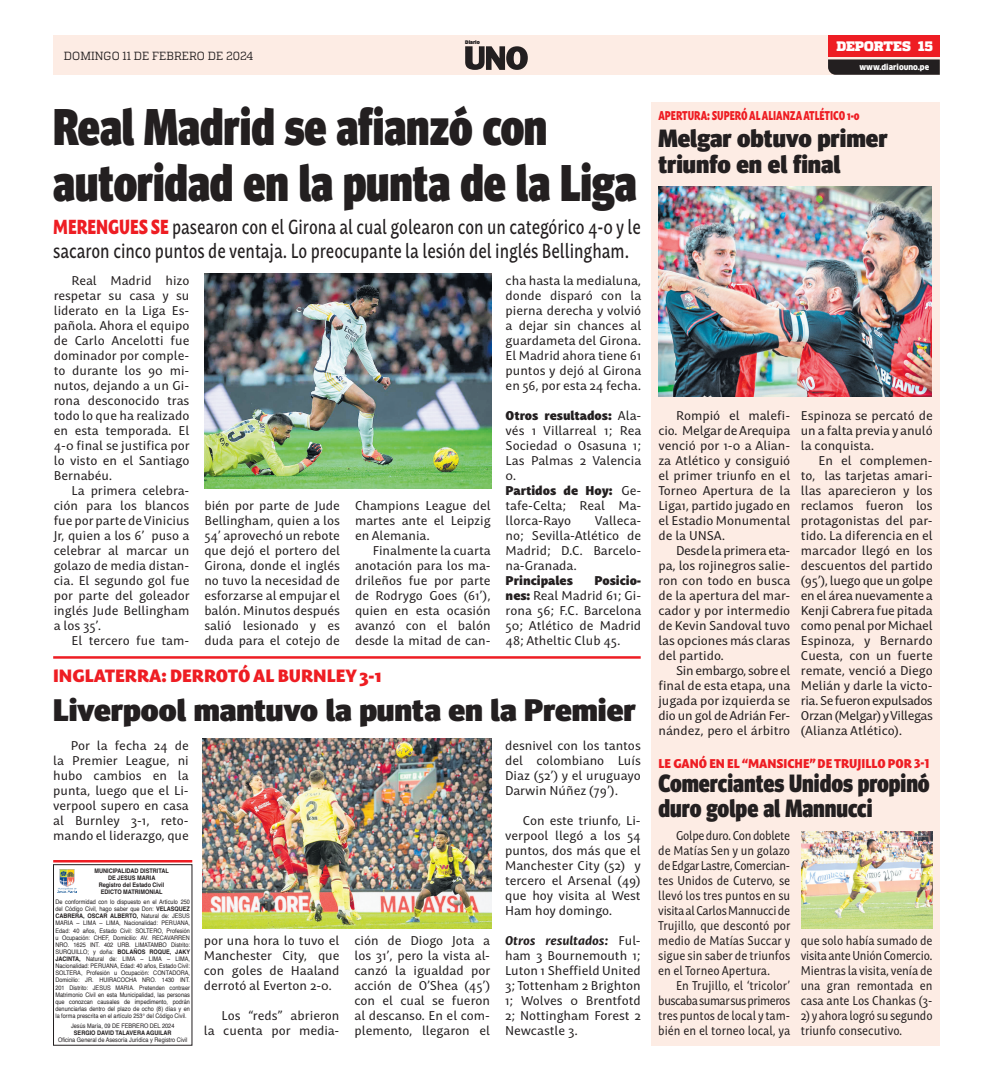
<style>
.page{position:relative;width:993px;height:1081px;background:#fff}
.page>*{position:absolute;margin:0;border:0;box-sizing:border-box;transform-origin:0 0}
.TITULAR{font:900 51.62px/56.2px "Meta Head OT";color:#231f20;scale:.85 1}
.TITULAR-2{font:900 31.25px "Meta Head OT";color:#231f20;scale:1.07 1}
.TITULAR_SECUNDARIO_GRID{font:900 25px "Meta Head OT";color:#231f20;scale:.88 1}
.TITULAR_SECUNDARIO_GRID-2{font:900 25px "Meta Head OT";color:#231f20}
.t1{font:500 20px/24px "Mastro Sans";color:#231f20;scale:.78 1}
.t2{font:900 17.5px "Mastro Sans";color:#ee1d23}
.t3{font:900 13.75px "Quadon";color:#fff}
.TEXTO_NOTA{font:12.5px/15px "Mastro Sans";color:#231f20;text-align:justify}
.No_Spacing{font:12.5px/15px "Mastro Sans";color:#231f20;text-align:justify}
.TEXTO_NOTA-2{font:12.5px/15px "Mastro Sans";color:#231f20;text-align:justify;scale:.89 1}
.VOLADA_SECUNDARIA{font:900 12.5px "Mastro Sans";color:#ee1d23;scale:.94 1}
.VOLADA_SECUNDARIA-2{font:900 12.5px "Mastro Sans";color:#ee1d23;scale:.74 1}
.No_Spacing-2{font:900 12.5px "Mastro Sans";color:#231f20}
.t4{font:11.75px "Quadon";color:#231f20;scale:.95 1}
.t5{font:900 7.88px "Clan Pro";color:#fff;scale:.95 1}
.t6{font:6.25px/7.1px "Helvetica";color:#231f20;text-align:justify;scale:.89 1}
.t7{font:700 6.25px "Helvetica";color:#231f20;scale:.89 1}
.t8{font:900 4.88px "Clan Pro";letter-spacing:-.01em;color:#231f20}
.s1{font-weight:900;color:#ee1d23}
.s2{font-weight:900}
.s3{font-weight:700}
.s4{font-weight:700;font-style:italic}
</style>
<div class="page">
<div style="left:53px;top:35px;width:886px;height:40px;background:#fdece4"></div>
<div style="left:827px;top:35px;width:112px;height:22px;background:#ee1d23"></div>
<svg style="left:828px;top:59px;width:111px;height:16px;background:#2e2929"></svg>
<svg style="left:465px;top:46px;width:62px;height:24px"></svg>
<div style="left:53px;top:864px;width:139px;height:181px;border:1px solid #231f20"></div>
<img style="left:57px;top:870px;width:19px;height:22px">
<hr style="left:53px;top:860px;width:139px;height:2px;background:#ee1d23">
<div style="left:651px;top:103px;width:288px;height:942px;background:#fdece4"></div>
<hr style="left:53px;top:656px;width:587px;height:3px;background:#ee1d23">
<img style="left:658px;top:186px;width:273px;height:211px">
<img style="left:204px;top:273px;width:287px;height:216px">
<img style="left:203px;top:739px;width:288px;height:189px">
<img style="left:801px;top:831px;width:131px;height:97px">
<p class="t4" style="left:64px;top:49px;width:201px">DOMINGO 11 DE FEBRERO DE 2024</p>
<p class="t8" style="left:465px;top:40px;width:16px">Diario</p>
<p class="TITULAR" style="left:53px;top:98px;width:687px">Real Madrid se afianzó con autoridad en la punta de la Liga</p>
<p class="t1" style="left:53px;top:213px;width:754px"><span class="s1">MERENGUES SE</span> pasearon con el Girona al cual golearon con un categórico 4-0 y le sacaron cinco puntos de ventaja. Lo preocupante la lesión del inglés Bellingham.</p>
<p class="No_Spacing" style="left:54px;top:272px;width:137px;text-indent:18px">Real Madrid hizo respetar su casa y su liderato en la Liga Es&shy;pañola. Ahora el equipo de Carlo Ancelotti fue dominador por comple&shy;to durante los 90 mi&shy;nutos, dejando a un Gi&shy;rona desconocido tras todo lo que ha realizado en esta temporada. El 4-0 final se justifica por lo visto en el Santiago Bernabéu.</p>
<p class="No_Spacing" style="left:54px;top:482px;width:137px;text-indent:18px">La primera celebra&shy;ción para los blancos fue por parte de Vinicius Jr, quien a los 6’ puso a celebrar al marcar un golazo de media distan&shy;cia. El segundo gol fue por parte del goleador inglés Jude Bellingham a los 35’.</p>
<p class="No_Spacing" style="left:71px;top:632px;width:119px">El tercero fue tam-</p>
<p class="No_Spacing" style="left:204px;top:497px;width:137px">bién por parte de Jude Bellingham, quien a los 54’ aprovechó un rebote que dejó el portero del Girona, donde el inglés no tuvo la necesidad de esforzarse al empujar el balón. Minutos después salió lesionado y es duda para el cotejo de</p>
<p class="No_Spacing" style="left:355px;top:497px;width:137px">Champions League del martes ante el Leipzig en Alemania.</p>
<p class="No_Spacing" style="left:355px;top:542px;width:137px;text-indent:18px">Finalmente la cuarta anotación para los ma&shy;drileños fue por parte de Rodrygo Goes (61’), quien en esta ocasión avanzó con el balón desde la mitad de can-</p>
<p class="No_Spacing" style="left:505px;top:272px;width:137px">cha hasta la medialuna, donde disparó con la pierna derecha y volvió a dejar sin chances al guardameta del Girona.<br>El Madrid ahora tiene 61 puntos y dejó al Girona en 56, por esta 24 fecha.</p>
<p class="No_Spacing" style="left:505px;top:407px;width:137px"><span class="s2">Otros resultados:</span> Ala&shy;vés 1 Villarreal 1; Rea Sociedad 0 Osasuna 1; Las Palmas 2 Valencia 0.</p>
<p class="No_Spacing" style="left:505px;top:482px;width:137px"><span class="s2">Partidos de Hoy:</span> Ge&shy;tafe-Celta; Real Ma&shy;llorca-Rayo</p>
<p class="No_Spacing" style="left:505px;top:512px;width:137px;text-indent:89px">Valleca&shy;no; Sevilla-Atlético de Madrid; D.C. Barcelo&shy;na-Granada.</p>
<p class="No_Spacing-2" style="left:505px;top:570px;width:69px">Principales</p>
<p class="No_Spacing" style="left:505px;top:572px;width:137px;text-indent:89px"><span class="s2">Posicio&shy;nes:</span> Real Madrid 61; Gi&shy;rona 56; F.C. Barcelona 50; Atlético de Madrid 48; Atheltic Club 45.</p>
<p class="t2" style="left:53px;top:661px;width:330px">INGLATERRA: DERROTÓ AL BURNLEY 3-1</p>
<p class="TITULAR-2" style="left:53px;top:691px;width:545px">Liverpool mantuvo la punta en la Premier</p>
<p class="TEXTO_NOTA" style="left:53px;top:737px;width:137px;text-indent:18px">Por la fecha 24 de la Premier League, ni hubo cambios en la punta, luego que el Li&shy;verpool supero en casa al Burnley 3-1, reto&shy;mando el liderazgo, que</p>
<p class="t7" style="left:94px;top:866px;width:85px">MUNICIPALIDAD DISTRITAL</p>
<p class="t7" style="left:108px;top:873px;width:55px">DE JESUS MARIA</p>
<p class="t7" style="left:99px;top:880px;width:75px">Registro del Estado Civil</p>
<p class="t7" style="left:101px;top:887px;width:71px">EDICTO MATRIMONIAL</p>
<p class="t6" style="left:55px;top:898px;width:153px">De conformidad con lo dispuesto en el Artículo 250 del Código Civil, hago saber que Don: <span class="s3">VELASQUEZ CABRERA, OSCAR ALBERTO,</span> Natural de: JESUS MARIA – LIMA – LIMA, Nacionalidad: PERUANA, Edad: 40 años, Estado Civil: SOLTERO, Profesión u Ocupación: CHEF, Domicilio: AV. RECAVARREN NRO. 1625 INT. 402 URB. LIMATAMBO Distrito:<br>SURQUILLO; y doña: <span class="s3">BOLAÑOS ROQUE, JAKY JACINTA,</span> Natural de: LIMA – LIMA – LIMA, Nacionalidad: PERUANA, Edad: 40 años, Estado Civil:<br>SOLTERA, Profesión u Ocupación: CONTADORA, Domicilio: JR. HUIRACOCHA NRO. 1430 INT.<br>201 Distrito: JESUS MARIA. Pretenden contraer Matrimonio Civil en esta Municipalidad, las personas que conozcan causales de impedimento, podrán denunciarlas dentro del plazo de ocho (8) días y en la forma prescrita en el artículo 253° del Código Civil.</p>
<p class="t6" style="left:71px;top:1022px;width:118px">Jesús María, 09 DE FEBRERO DEL 2024</p>
<p class="t7" style="left:74px;top:1027px;width:111px">SERGIO DAVID TALAVERA AGUILAR</p>
<p class="t6" style="left:58px;top:1036px;width:147px">Oficina General de Asesoría Jurídica y Registro Civil</p>
<p class="TEXTO_NOTA" style="left:204px;top:932px;width:137px">por una hora lo tuvo el Manchester City, que con goles de Haaland derrotó al Everton 2-0.</p>
<p class="TEXTO_NOTA" style="left:204px;top:1007px;width:137px;text-align:right">Los “reds” abrieron<br>la cuenta por media-</p>
<p class="TEXTO_NOTA" style="left:354px;top:932px;width:137px">ción de Diogo Jota a los 31’, pero la vista al&shy;canzó la igualdad por acción de O’Shea (45’) con el cual se fueron al descanso. En el com&shy;plemento, llegaron el</p>
<p class="TEXTO_NOTA" style="left:505px;top:737px;width:137px">desnivel con los tantos del colombiano Luís Diaz (52’) y el uruguayo Darwin Núñez (79’).</p>
<p class="TEXTO_NOTA" style="left:505px;top:812px;width:137px;text-indent:18px">Con este triunfo, Li&shy;verpool llegó a los 54 puntos, dos más que el Manchester City (52) y tercero el Arsenal (49) que hoy visita al West Ham hoy domingo.</p>
<p class="TEXTO_NOTA" style="left:505px;top:932px;width:137px"><span class="s4">Otros resultados:</span> Ful&shy;ham 3 Bournemouth 1; Luton 1 Sheffield United 3; Tottenham 2 Brighton 1; Wolves 0 Brentfotd 2; Nottingham Forest 2<br>Newcastle 3.</p>
<p class="t3" style="left:836px;top:38px;width:76px">DEPORTES</p>
<p class="t3" style="left:917px;top:38px;width:16px">15</p>
<p class="t5" style="left:859px;top:62px;width:75px">www.diariouno.pe</p>
<p class="VOLADA_SECUNDARIA-2" style="left:658px;top:105px;width:273px">APERTURA: SUPERÓ AL ALIANZA ATLÉTICO 1-0</p>
<p class="TITULAR_SECUNDARIO_GRID-2" style="left:658px;top:124px;width:230px">Melgar obtuvo primer</p>
<p class="TITULAR_SECUNDARIO_GRID-2" style="left:658px;top:149px;width:184px">triunfo en el final</p>
<p class="TEXTO_NOTA" style="left:658px;top:407px;width:133px;text-indent:18px">Rompió el malefi&shy;cio. Melgar de Arequipa venció por 1-0 a Alian&shy;za Atlético y consiguió el primer triunfo en el Torneo Apertura de la Liga1, partido jugado en el Estadio Monumental de la UNSA.</p>
<p class="TEXTO_NOTA" style="left:658px;top:542px;width:133px;text-indent:18px">Desde la primera eta&shy;pa, los rojinegros salie&shy;ron con todo en busca de la apertura del mar&shy;cador y por intermedio de Kevin Sandoval tuvo las opciones más claras del partido.</p>
<p class="TEXTO_NOTA" style="left:658px;top:662px;width:133px;text-indent:18px">Sin embargo, sobre el final de esta etapa, una jugada por izquierda se dio un gol de Adrián Fer&shy;nández, pero el árbitro</p>
<p class="TEXTO_NOTA" style="left:800px;top:407px;width:133px">Espinoza se percató de un a falta previa y anuló la conquista.</p>
<p class="TEXTO_NOTA" style="left:800px;top:452px;width:133px;text-indent:18px">En el complemen&shy;to, las tarjetas amari&shy;llas aparecieron y los reclamos fueron los protagonistas del par&shy;tido. La diferencia en el marcador llegó en los descuentos del partido (95’), luego que un golpe en el área nuevamente a Kenji Cabrera fue pitada como penal por Michael Espinoza, y Bernardo Cuesta, con un fuerte remate, venció a Diego Melián y darle la victo&shy;ria. Se fueron expulsados Orzan (Melgar) y Villegas (Alianza Atlético).</p>
<p class="VOLADA_SECUNDARIA" style="left:658px;top:753px;width:290px">LE GANÓ EN EL “MANSICHE” DE TRUJILLO POR 3-1</p>
<p class="TITULAR_SECUNDARIO_GRID" style="left:658px;top:768px;width:309px">Comerciantes Unidos propinó</p>
<p class="TITULAR_SECUNDARIO_GRID" style="left:658px;top:793px;width:245px">duro golpe al Mannucci</p>
<p class="TEXTO_NOTA-2" style="left:658px;top:827px;width:150px;text-indent:18px">Golpe duro. Con doblete de Matías Sen y un golazo de Edgar Lastre, Comercian&shy;tes Unidos de Cutervo, se llevó los tres puntos en su visita al Carlos Mannucci de Trujillo, que descontó por medio de Matías Succar y sigue sin saber de triunfos en el Torneo Apertura.</p>
<p class="TEXTO_NOTA-2" style="left:658px;top:977px;width:150px;text-indent:18px">En Trujillo, el ‘tricolor’ buscaba sumar sus primeros tres puntos de local y tam&shy;bién en el torneo local, ya</p>
<p class="TEXTO_NOTA-2" style="left:800px;top:932px;width:150px">que solo había sumado de visita ante Unión Comercio.<br>Mientras la visita, venía de una gran remontada en casa ante Los Chankas (3-</p>
<p class="TEXTO_NOTA-2" style="left:800px;top:1007px;width:150px">2) y ahora logró su segundo triunfo consecutivo.</p>
</div>
